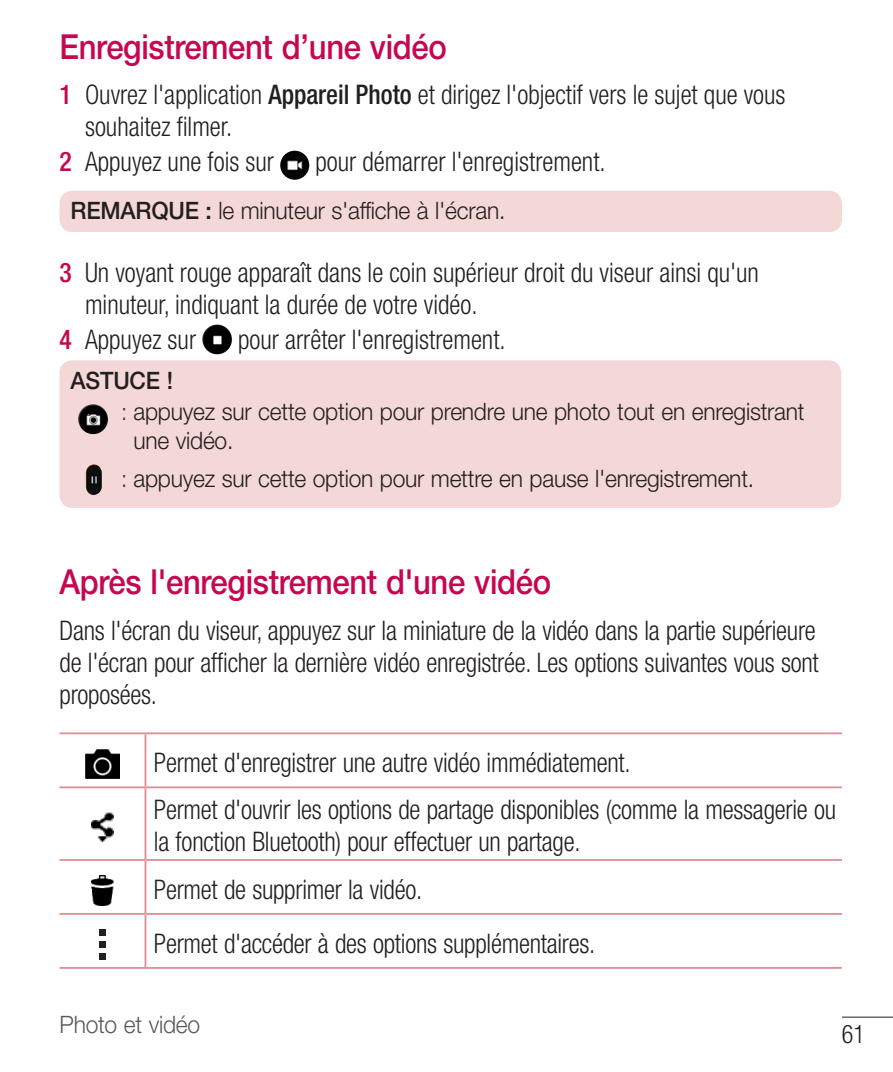
<style>
.page{position:relative;width:893px;height:1072px;background:#fff}
.page>*{position:absolute;margin:0;border:0;box-sizing:border-box;transform-origin:0 0}
.t1{font:500 34.5px "Helvetica Neue LT Pro";letter-spacing:-.01em;color:#c60651;scale:.9 1}
.t2{font:300 condensed 27px/32.4px "Helvetica Neue LT Pro";letter-spacing:-.01em;color:#231f20;scale:.95 1}
.t3{font:300 condensed 25.5px "Helvetica Neue LT Pro";color:#231f20;scale:.95 1}
.t4{font:300 24px/31.5px "Helvetica Neue LT Pro";letter-spacing:-.01em;color:#231f20;scale:.95 1}
.t5{font:300 24px "Helvetica Neue LT Pro";letter-spacing:-.01em;color:#58595b;scale:.95 1}
.s1{font-weight:500;color:#c60651}
.s2{font-weight:500}
.s3{font-stretch:condensed}
</style>
<div class="page">
<hr style="left:842px;top:1016px;width:51px;height:1px;background:#231f20">
<img style="left:280px;top:151px;width:29px;height:29px;border-radius:15px">
<div style="left:60px;top:191px;width:782px;height:41px;background:#f4d7d7;border-radius:13px"></div>
<img style="left:202px;top:324px;width:30px;height:30px;border-radius:15px">
<div style="left:60px;top:360px;width:781px;height:148px;background:#f4d7d7;border-radius:13px"></div>
<img style="left:78px;top:404px;width:30px;height:30px;border-radius:15px">
<img style="left:85px;top:464px;width:17px;height:31px">
<hr style="left:60px;top:732px;width:85px;height:2px;background:#e08c95">
<hr style="left:145px;top:732px;width:697px;height:2px;background:#e08c95">
<hr style="left:145px;top:734px;width:1px;height:52px;background:#e08c95">
<hr style="left:60px;top:786px;width:85px;height:2px;background:#e08c95">
<hr style="left:145px;top:786px;width:697px;height:2px;background:#e08c95">
<hr style="left:145px;top:788px;width:1px;height:71px;background:#e08c95">
<hr style="left:60px;top:859px;width:85px;height:1px;background:#e08c95">
<hr style="left:145px;top:859px;width:697px;height:1px;background:#e08c95">
<hr style="left:145px;top:860px;width:1px;height:53px;background:#e08c95">
<hr style="left:60px;top:913px;width:85px;height:1px;background:#e08c95">
<hr style="left:145px;top:913px;width:697px;height:1px;background:#e08c95">
<hr style="left:145px;top:914px;width:1px;height:53px;background:#e08c95">
<hr style="left:60px;top:967px;width:85px;height:1px;background:#e08c95">
<hr style="left:145px;top:967px;width:697px;height:1px;background:#e08c95">
<img style="left:85px;top:749px;width:34px;height:29px">
<img style="left:91px;top:812px;width:22px;height:30px">
<img style="left:90px;top:875px;width:24px;height:30px">
<div style="left:99px;top:929px;width:6px;height:7px;background:#231f20"></div>
<div style="left:99px;top:940px;width:6px;height:7px;background:#231f20"></div>
<div style="left:99px;top:952px;width:6px;height:7px;background:#231f20"></div>
<p class="t1" style="left:60px;top:26px;width:432px">Enregistrement d’une vidéo</p>
<p class="t2" style="left:85px;top:78px;width:739px;text-indent:-26px"><span class="s1">1</span> Ouvrez l'application <span class="s2">Appareil Photo</span> et dirigez l'objectif vers le sujet que vous souhaitez filmer.</p>
<p class="t2" style="left:60px;top:145px;width:227px"><span class="s1">2</span> Appuyez une fois sur</p>
<p class="t2" style="left:315px;top:145px;width:307px">pour démarrer l'enregistrement.</p>
<p class="t4" style="left:71px;top:194px;width:459px"><span class="s2">REMARQUE :</span> le minuteur s'affiche à l'écran.</p>
<p class="t2" style="left:85px;top:256px;width:711px;text-indent:-26px"><span class="s1">3</span> Un voyant rouge apparaît dans le coin supérieur droit du viseur ainsi qu'un minuteur, indiquant la durée de votre vidéo.</p>
<p class="t2" style="left:60px;top:323px;width:145px"><span class="s1">4</span> Appuyez sur</p>
<p class="t2" style="left:238px;top:323px;width:283px">pour arrêter l'enregistrement.</p>
<p class="t4" style="left:121px;top:364px;width:721px;text-indent:-51px"><span class="s2">ASTUCE !<br></span><span class="s3">:</span> appuyez sur cette option pour prendre une photo tout en enregistrant</p>
<p class="t4" style="left:121px;top:421px;width:667px;line-height:38.4px;text-indent:12px">une vidéo.<br><span class="s3">:</span> appuyez sur cette option pour mettre en pause l'enregistrement.</p>
<p class="t1" style="left:60px;top:561px;width:548px">Après l'enregistrement d'une vidéo</p>
<p class="t2" style="left:60px;top:613px;width:801px;text-align:justify">Dans l'écran du viseur, appuyez sur la miniature de la vidéo dans la partie supérieure de l'écran pour afficher la dernière vidéo enregistrée. Les options suivantes vous sont proposées.</p>
<p class="t2" style="left:154px;top:738px;width:719px;line-height:47.1px">Permet d'enregistrer une autre vidéo immédiatement.<br>Permet d'ouvrir les options de partage disponibles (comme la messagerie ou</p>
<p class="t2" style="left:154px;top:818px;width:450px;line-height:47.1px">la fonction Bluetooth) pour effectuer un partage.<br>Permet de supprimer la vidéo.</p>
<p class="t2" style="left:154px;top:926px;width:466px">Permet d'accéder à des options supplémentaires.</p>
<p class="t5" style="left:60px;top:1009px;width:150px">Photo et vidéo</p>
<p class="t3" style="left:842px;top:1019px;width:26px">61</p>
</div>
